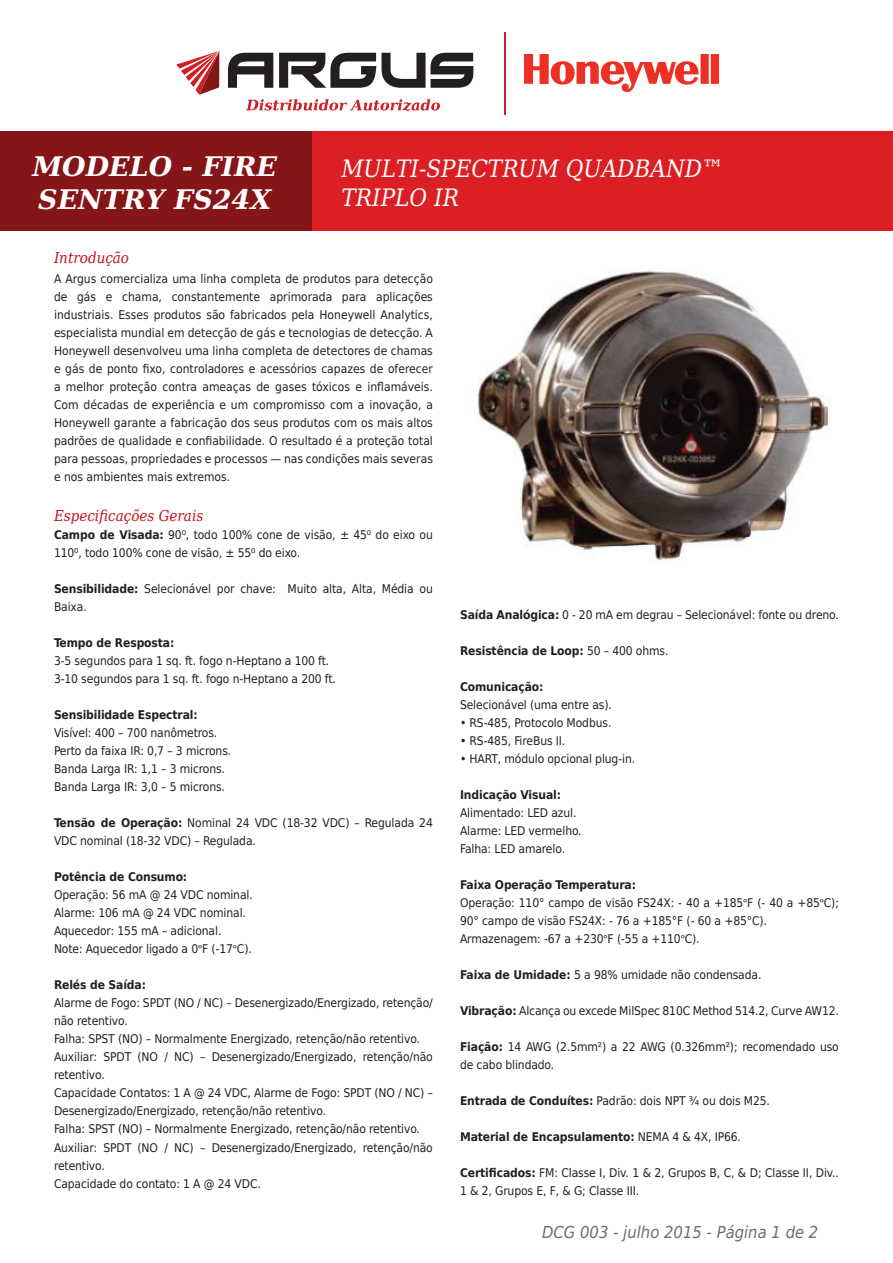
<style>
.page{position:relative;width:893px;height:1263px;background:#fff}
.page>*{position:absolute;margin:0;border:0;box-sizing:border-box;transform-origin:0 0}
.t1{font:italic 700 27px/32.4px "DejaVu Serif";color:#fff}
.t2{font:italic 24px/28.8px "DejaVu Serif Condensed";color:#fff}
.t3{font:italic 16.5px "DejaVu Sans Condensed";color:#6c6d70}
.t4{font:italic 15px "DejaVu Serif Condensed";color:#c4121a}
.t5{font:12px/18px "DejaVu Sans Condensed";letter-spacing:-.01em;color:#231f20}
.t6{font:700 12px "DejaVu Sans Condensed";letter-spacing:-.01em;color:#231f20}
.s1{font-weight:700}
.s2{font-family:"Minion Pro"}
.s3{font-weight:400}
</style>
<div class="page">
<div style="left:0;top:132px;width:893px;height:99px;background:#dc1f25"></div>
<div style="left:0;top:132px;width:311px;height:99px;background:#861518"></div>
<hr style="left:505px;top:32px;width:1px;height:83px;background:#d01e25">
<svg style="left:246px;top:99px;width:194px;height:12px"></svg>
<svg style="left:176px;top:51px;width:43px;height:44px"></svg>
<svg style="left:228px;top:53px;width:45px;height:35px"></svg>
<svg style="left:279px;top:53px;width:194px;height:35px"></svg>
<img style="left:524px;top:55px;width:195px;height:37px">
<img style="left:478px;top:271px;width:351px;height:289px">
<h1 class="t1" style="left:32px;top:150px;width:246px">MODELO - FIRE<br>SENTRY FS24X</h1>
<h2 class="t2" style="left:342px;top:154px;width:384px">MULTI-SPECTRUM QUADBAND™<br>TRIPLO IR</h2>
<p class="t4" style="left:54px;top:246px;width:77px">Introdução</p>
<p class="t5" style="left:54px;top:270px;width:380px;text-align:justify">A Argus comercializa uma linha completa de produtos para detecção de gás e chama, constantemente aprimorada para aplicações industriais. Esses produtos são fabricados pela Honeywell Analytics, especialista mundial em detecção de gás e tecnologias de detecção. A Honeywell desenvolveu uma linha completa de detectores de chamas e gás de ponto fixo, controladores e acessórios capazes de oferecer a melhor proteção contra ameaças de gases tóxicos e inflamáveis.<br>Com décadas de experiência e um compromisso com a inovação, a Honeywell garante a fabricação dos seus produtos com os mais altos padrões de qualidade e confiabilidade. O resultado é a proteção total para pessoas, propriedades e processos — nas condições mais severas e nos ambientes mais extremos.</p>
<p class="t4" style="left:54px;top:505px;width:151px">Especificações Gerais</p>
<p class="t5" style="left:54px;top:526px;width:380px"><span class="s1">Campo de Visada:</span> 90⁰, todo 100% cone de visão, ± 45⁰ do eixo ou<br>110⁰, todo 100% cone de visão, ± 55⁰ do eixo.</p>
<p class="t5" style="left:54px;top:580px;width:380px"><span class="s1">Sensibilidade:</span> Selecionável por chave: Muito alta, Alta, Média ou<br>Baixa.</p>
<p class="t6" style="left:54px;top:633px;width:122px">Tempo de Resposta:</p>
<p class="t5" style="left:54px;top:652px;width:283px">3-5 segundos para 1 sq. ft. fogo n-Heptano a 100 ft.<br>3-10 segundos para 1 sq. ft. fogo n-Heptano a 200 ft.</p>
<p class="t6" style="left:54px;top:705px;width:145px">Sensibilidade Espectral:</p>
<p class="t5" style="left:54px;top:724px;width:179px">Visível: 400 – 700 nanômetros.<br>Perto da faixa IR: 0,7 – 3 microns.<br>Banda Larga IR: 1,1 – 3 microns.<br>Banda Larga IR: 3,0 – 5 microns.</p>
<p class="t5" style="left:54px;top:814px;width:380px"><span class="s1">Tensão de Operação:</span> Nominal 24 VDC (18-32 VDC) – Regulada 24<br>VDC nominal (18-32 VDC) – Regulada.</p>
<p class="t6" style="left:54px;top:867px;width:135px">Potência de Consumo:</p>
<p class="t5" style="left:54px;top:886px;width:200px">Operação: 56 mA @ 24 VDC nominal.<br>Alarme: 106 mA @ 24 VDC nominal.<br>Aquecedor: 155 mA – adicional.<br>Note: Aquecedor ligado a 0<span class="s2">°</span>F (-17<span class="s2">°</span>C).</p>
<p class="t6" style="left:54px;top:975px;width:94px">Relés de Saída:</p>
<p class="t5" style="left:54px;top:994px;width:380px">Alarme de Fogo: SPDT (NO / NC) – Desenergizado/Energizado, retenção/ não retentivo.<br>Falha: SPST (NO) – Normalmente Energizado, retenção/não retentivo.<br>Auxiliar: SPDT (NO / NC) – Desenergizado/Energizado, retenção/não retentivo.<br>Capacidade Contatos: 1 A @ 24 VDC, Alarme de Fogo: SPDT (NO / NC) – Desenergizado/Energizado, retenção/não retentivo.<br>Falha: SPST (NO) – Normalmente Energizado, retenção/não retentivo.<br>Auxiliar: SPDT (NO / NC) – Desenergizado/Energizado, retenção/não retentivo.<br>Capacidade do contato: 1 A @ 24 VDC.</p>
<p class="t5" style="left:460px;top:606px;width:380px"><span class="s1">Saída Analógica:</span> 0 - 20 mA em degrau – Selecionável: fonte ou dreno.</p>
<p class="t6" style="left:460px;top:641px;width:210px">Resistência de Loop: <span class="s3">50 – 400 ohms.</span></p>
<p class="t6" style="left:460px;top:677px;width:85px">Comunicação:</p>
<p class="t5" style="left:460px;top:696px;width:153px">Selecionável (uma entre as).</p>
<p class="t5" style="left:460px;top:714px;width:153px">• RS-485, Protocolo Modbus.</p>
<p class="t5" style="left:460px;top:732px;width:107px">• RS-485, FireBus II.</p>
<p class="t5" style="left:460px;top:750px;width:177px">• HART, módulo opcional plug-in.</p>
<p class="t6" style="left:460px;top:785px;width:103px">Indicação Visual:</p>
<p class="t5" style="left:460px;top:804px;width:123px">Alimentado: LED azul.<br>Alarme: LED vermelho.<br>Falha: LED amarelo.</p>
<p class="t5" style="left:460px;top:876px;width:380px"><span class="s1">Faixa Operação Temperatura:<br></span>Operação: 110° campo de visão FS24X: - 40 a +185<span class="s2">°</span>F (- 40 a +85<span class="s2">°</span>C); 90° campo de visão FS24X: - 76 a +185°F (- 60 a +85°C).<br>Armazenagem: -67 a +230<span class="s2">°</span>F (-55 a +110<span class="s2">°</span>C).</p>
<p class="t5" style="left:460px;top:966px;width:303px"><span class="s1">Faixa de Umidade:</span> 5 a 98% umidade não condensada.</p>
<p class="t5" style="left:460px;top:1002px;width:380px"><span class="s1">Vibração:</span> Alcança ou excede MilSpec 810C Method 514.2, Curve AW12.</p>
<p class="t5" style="left:460px;top:1038px;width:380px"><span class="s1">Fiação:</span> 14 AWG (2.5mm²) a 22 AWG (0.326mm²); recomendado uso de cabo blindado.</p>
<p class="t5" style="left:460px;top:1092px;width:312px"><span class="s1">Entrada de Conduítes:</span> Padrão: dois NPT ¾ ou dois M25.</p>
<p class="t6" style="left:460px;top:1127px;width:282px">Material de Encapsulamento: <span class="s3">NEMA 4 &amp; 4X, IP66.</span></p>
<p class="t5" style="left:460px;top:1164px;width:380px"><span class="s1">Certificados:</span> FM: Classe I, Div. 1 &amp; 2, Grupos B, C, &amp; D; Classe II, Div..<br>1 &amp; 2, Grupos E, F, &amp; G; Classe III.</p>
<h3 class="t3" style="left:542px;top:1220px;width:278px">DCG 003 - julho 2015 - Página 1 de 2</h3>
</div>
